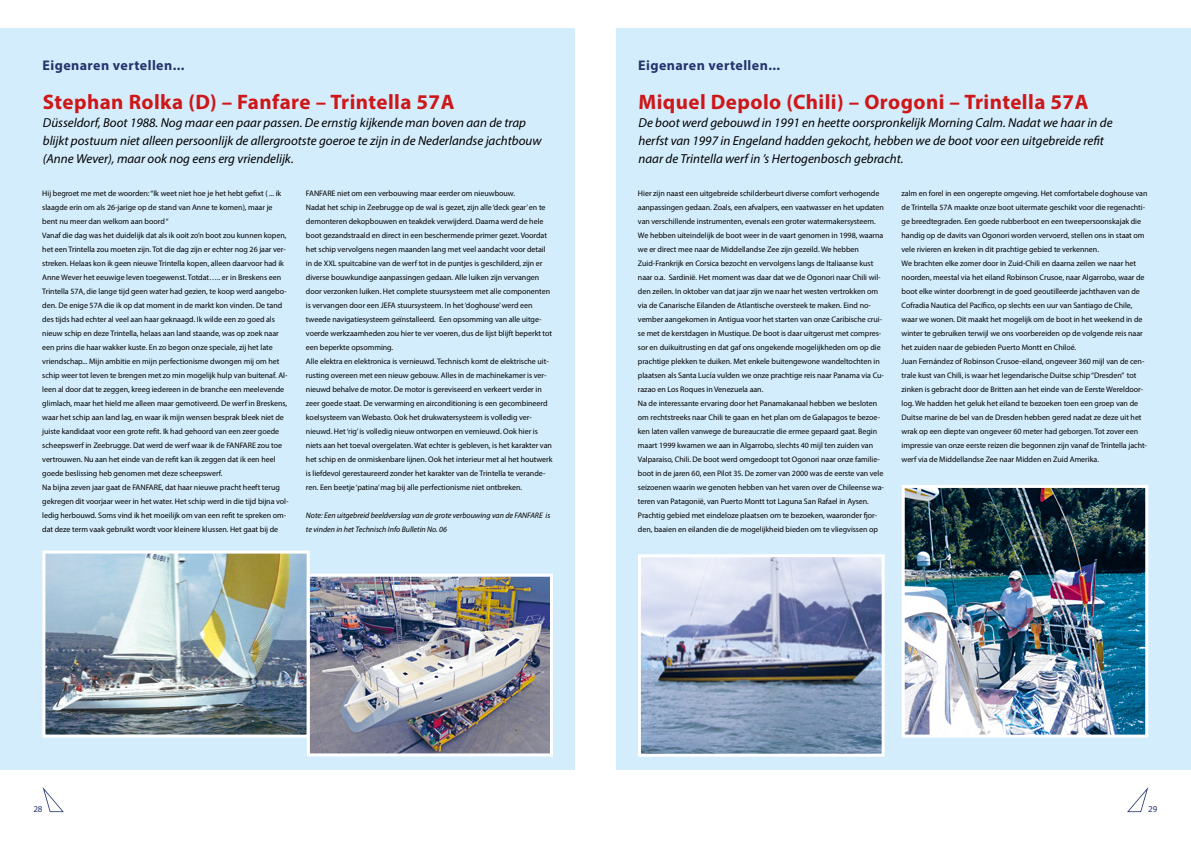
<style>
.page{position:relative;width:1191px;height:842px;background:#fff}
.page>*{position:absolute;margin:0;border:0;box-sizing:border-box;transform-origin:0 0}
.t1{font:700 21px "Myriad Pro";letter-spacing:.02em;color:#cd1719}
.t2{font:700 14px "Myriad Pro";letter-spacing:.03em;color:#25346d}
.t3{font:italic 13px/18px "Myriad Pro";color:#000}
.t4{font:9px "Myriad Pro";color:#25346d}
.t5{font:8px/14px "Myriad Pro";letter-spacing:-.005em;color:#000}
.t6{font:italic 8px/14px "Myriad Pro";letter-spacing:-.005em;color:#000}
</style>
<div class="page">
<svg style="left:1127px;top:787px;width:21px;height:25px"></svg>
<svg style="left:43px;top:787px;width:21px;height:25px"></svg>
<div style="left:0;top:28px;width:574px;height:742px;background:#d4edfc"></div>
<img style="left:46px;top:555px;width:260px;height:178px">
<div style="left:42px;top:551px;width:268px;height:186px;border:3px solid #fff"></div>
<img style="left:311px;top:578px;width:238px;height:174px">
<div style="left:307px;top:574px;width:246px;height:182px;border:3px solid #fff"></div>
<div style="left:616px;top:28px;width:575px;height:742px;background:#d4edfc"></div>
<img style="left:642px;top:558px;width:238px;height:195px">
<div style="left:638px;top:554px;width:246px;height:203px;border:3px solid #fff"></div>
<img style="left:905px;top:489px;width:239px;height:244px">
<div style="left:901px;top:485px;width:247px;height:252px;border:3px solid #fff"></div>
<h2 class="t2" style="left:43px;top:56px;width:143px">Eigenaren vertellen...</h2>
<h1 class="t1" style="left:43px;top:88px;width:413px">Stephan Rolka (D) – Fanfare – Trintella 57A</h1>
<p class="t3" style="left:43px;top:113px;width:500px">Düsseldorf, Boot 1988. Nog maar een paar passen. De ernstig kijkende man boven aan de trap blijkt postuum niet alleen persoonlijk de allergrootste goeroe te zijn in de Nederlandse jachtbouw (Anne Wever), maar ook nog eens erg vriendelijk.</p>
<p class="t5" style="left:42px;top:186px;width:248px">Hij begroet me met de woorden: “Ik weet niet hoe je het hebt gefixt ( ... ik slaagde erin om als 26-jarige op de stand van Anne te komen), maar je bent nu meer dan welkom aan boord “<br>Vanaf die dag was het duidelijk dat als ik ooit zo’n boot zou kunnen kopen, het een Trintella zou moeten zijn. Tot die dag zijn er echter nog 26 jaar ver&shy;streken. Helaas kon ik geen nieuwe Trintella kopen, alleen daarvoor had ik Anne Wever het eeuwige leven toegewenst. Totdat….. er in Breskens een Trintella 57A, die lange tijd geen water had gezien, te koop werd aangebo&shy;den. De enige 57A die ik op dat moment in de markt kon vinden. De tand des tijds had echter al veel aan haar geknaagd. Ik wilde een zo goed als nieuw schip en deze Trintella, helaas aan land staande, was op zoek naar een prins die haar wakker kuste. En zo begon onze speciale, zij het late vriendschap... Mijn ambitie en mijn perfectionisme dwongen mij om het schip weer tot leven te brengen met zo min mogelijk hulp van buitenaf. Al&shy;leen al door dat te zeggen, kreeg iedereen in de branche een meelevende glimlach, maar het hield me alleen maar gemotiveerd. De werf in Breskens, waar het schip aan land lag, en waar ik mijn wensen besprak bleek niet de juiste kandidaat voor een grote refit. Ik had gehoord van een zeer goede scheepswerf in Zeebrugge. Dat werd de werf waar ik de FANFARE zou toe vertrouwen. Nu aan het einde van de refit kan ik zeggen dat ik een heel goede beslissing heb genomen met deze scheepswerf.<br>Na bijna zeven jaar gaat de FANFARE, dat haar nieuwe pracht heeft terug gekregen dit voorjaar weer in het water. Het schip werd in die tijd bijna vol&shy;ledig herbouwd. Soms vind ik het moeilijk om van een refit te spreken om&shy;dat deze term vaak gebruikt wordt voor kleinere klussen. Het gaat bij de</p>
<p class="t5" style="left:306px;top:186px;width:248px">FANFARE niet om een verbouwing maar eerder om nieuwbouw.<br>Nadat het schip in Zeebrugge op de wal is gezet, zijn alle ‘deck gear’ en te demonteren dekopbouwen en teakdek verwijderd. Daarna werd de hele boot gezandstraald en direct in een beschermende primer gezet. Voordat het schip vervolgens negen maanden lang met veel aandacht voor detail in de XXL spuitcabine van de werf tot in de puntjes is geschilderd, zijn er diverse bouwkundige aanpassingen gedaan. Alle luiken zijn vervangen door verzonken luiken. Het complete stuursysteem met alle componenten is vervangen door een JEFA stuursysteem. In het ‘doghouse’ werd een tweede navigatiesysteem geïnstalleerd. Een opsomming van alle uitge&shy;voerde werkzaamheden zou hier te ver voeren, dus de lijst blijft beperkt tot een beperkte opsomming.<br>Alle elektra en elektronica is vernieuwd. Technisch komt de elektrische uit&shy;rusting overeen met een nieuw gebouw. Alles in de machinekamer is ver&shy;nieuwd behalve de motor. De motor is gereviseerd en verkeert verder in zeer goede staat. De verwarming en airconditioning is een gecombineerd koelsysteem van Webasto. Ook het drukwatersysteem is volledig ver&shy;nieuwd. Het ‘rig’ is volledig nieuw ontworpen en vernieuwd. Ook hier is niets aan het toeval overgelaten. Wat echter is gebleven, is het karakter van het schip en de onmiskenbare lijnen. Ook het interieur met al het houtwerk is liefdevol gerestaureerd zonder het karakter van de Trintella te verande&shy;ren. Een beetje ‘patina’ mag bij alle perfectionisme niet ontbreken.</p>
<p class="t6" style="left:306px;top:508px;width:246px">Note: Een uitgebreid beeldverslag van de grote verbouwing van de FANFARE is te vinden in het Technisch Info Bulletin No. 06</p>
<h2 class="t2" style="left:638px;top:56px;width:143px">Eigenaren vertellen...</h2>
<h1 class="t1" style="left:638px;top:88px;width:451px">Miquel Depolo (Chili) – Orogoni – Trintella 57A</h1>
<h3 class="t3" style="left:638px;top:113px;width:475px">De boot werd gebouwd in 1991 en heette oorspronkelijk Morning Calm. Nadat we haar in de herfst van 1997 in Engeland hadden gekocht, hebben we de boot voor een uitgebreide refit naar de Trintella werf in ’s Hertogenbosch gebracht.</h3>
<p class="t5" style="left:638px;top:186px;width:248px">Hier zijn naast een uitgebreide schilderbeurt diverse comfort verhogende aanpassingen gedaan. Zoals, een afvalpers, een vaatwasser en het updaten van verschillende instrumenten, evenals een groter watermakersysteem.<br>We hebben uiteindelijk de boot weer in de vaart genomen in 1998, waarna we er direct mee naar de Middellandse Zee zijn gezeild. We hebben Zuid-Frankrijk en Corsica bezocht en vervolgens langs de Italiaanse kust naar o.a. Sardinië. Het moment was daar dat we de Ogonori naar Chili wil&shy;den zeilen. In oktober van dat jaar zijn we naar het westen vertrokken om via de Canarische Eilanden de Atlantische oversteek te maken. Eind no&shy;vember aangekomen in Antigua voor het starten van onze Caribische crui&shy;se met de kerstdagen in Mustique. De boot is daar uitgerust met compres&shy;sor en duikuitrusting en dat gaf ons ongekende mogelijkheden om op die prachtige plekken te duiken. Met enkele buitengewone wandeltochten in plaatsen als Santa Lucía vulden we onze prachtige reis naar Panama via Cu&shy;razao en Los Roques in Venezuela aan.<br>Na de interessante ervaring door het Panamakanaal hebben we besloten om rechtstreeks naar Chili te gaan en het plan om de Galapagos te bezoe&shy;ken laten vallen vanwege de bureaucratie die ermee gepaard gaat. Begin maart 1999 kwamen we aan in Algarrobo, slechts 40 mijl ten zuiden van Valparaiso, Chili. De boot werd omgedoopt tot Ogonori naar onze familie&shy;boot in de jaren 60, een Pilot 35. De zomer van 2000 was de eerste van vele seizoenen waarin we genoten hebben van het varen over de Chileense wa&shy;teren van Patagonië, van Puerto Montt tot Laguna San Rafael in Aysen.<br>Prachtig gebied met eindeloze plaatsen om te bezoeken, waaronder fjor&shy;den, baaien en eilanden die de mogelijkheid bieden om te vliegvissen op</p>
<p class="t5" style="left:901px;top:186px;width:247px">zalm en forel in een ongerepte omgeving. Het comfortabele doghouse van de Trintella 57A maakte onze boot uitermate geschikt voor die regenachti&shy;ge breedtegraden. Een goede rubberboot en een tweepersoonskajak die handig op de davits van Ogonori worden vervoerd, stellen ons in staat om vele rivieren en kreken in dit prachtige gebied te verkennen.<br>We brachten elke zomer door in Zuid-Chili en daarna zeilen we naar het noorden, meestal via het eiland Robinson Crusoe, naar Algarrobo, waar de boot elke winter doorbrengt in de goed geoutilleerde jachthaven van de Cofradia Nautica del Pacífico, op slechts een uur van Santiago de Chile, waar we wonen. Dit maakt het mogelijk om de boot in het weekend in de winter te gebruiken terwijl we ons voorbereiden op de volgende reis naar het zuiden naar de gebieden Puerto Montt en Chiloé.<br>Juan Fernández of Robinson Crusoe-eiland, ongeveer 360 mijl van de cen&shy;trale kust van Chili, is waar het legendarische Duitse schip “Dresden” tot zinken is gebracht door de Britten aan het einde van de Eerste Wereldoor&shy;log. We hadden het geluk het eiland te bezoeken toen een groep van de Duitse marine de bel van de Dresden hebben gered nadat ze deze uit het wrak op een diepte van ongeveer 60 meter had geborgen. Tot zover een impressie van onze eerste reizen die begonnen zijn vanaf de Trintella jacht&shy;werf via de Middellandse Zee naar Midden en Zuid Amerika.</p>
<p class="t4" style="left:33px;top:803px;width:11px">28</p>
<p class="t4" style="left:1148px;top:803px;width:11px">29</p>
</div>
